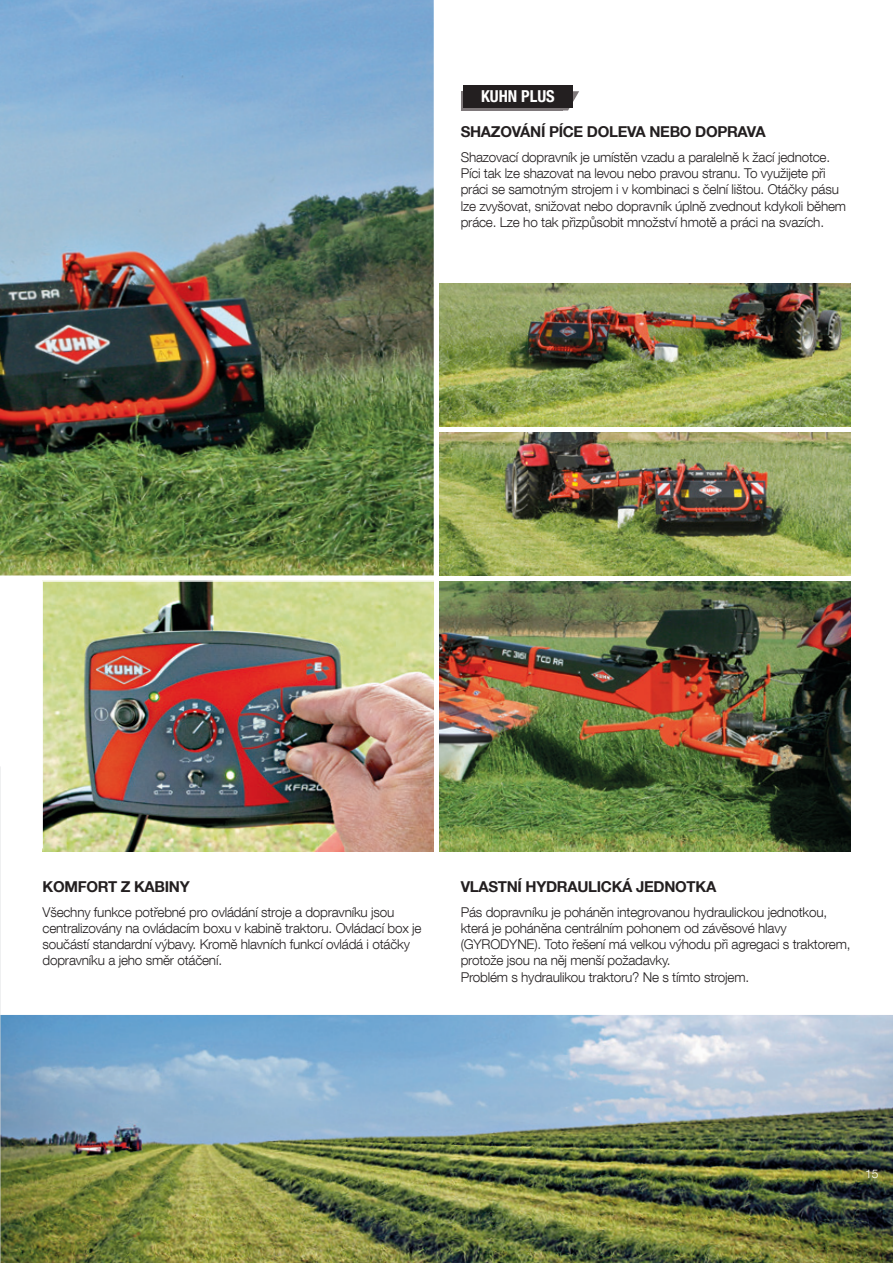
<style>
.page{position:relative;width:893px;height:1263px;background:#fff}
.page>*{position:absolute;margin:0;border:0;box-sizing:border-box;transform-origin:0 0}
.t1{font:700 condensed 16.5px "Helvetica Neue LT Com";color:#fff}
.t2{font:700 15px "Helvetica Neue LT Com";letter-spacing:-.02em;color:#231f20}
.t3{font:300 13.5px/16.2px "Helvetica Neue LT Com";letter-spacing:-.015em;color:#231f20}
.t4{font:300 12px "Helvetica Neue LT Com";color:#fff}
</style>
<div class="page">
<img style="left:0;top:0;width:434px;height:575px">
<img style="left:0;top:1015px;width:893px;height:248px">
<img style="left:43px;top:582px;width:391px;height:270px">
<img style="left:439px;top:582px;width:411px;height:270px">
<img style="left:439px;top:283px;width:411px;height:143px">
<img style="left:439px;top:432px;width:411px;height:143px">
<svg style="left:563px;top:91px;width:16px;height:20px"></svg>
<div style="left:461px;top:91px;width:102px;height:20px;background:#7e787a"></div>
<div style="left:463px;top:85px;width:110px;height:23px;background:#231f20"></div>
<p class="t1" style="left:481px;top:87px;width:75px">KUHN PLUS</p>
<p class="t2" style="left:461px;top:123px;width:306px">SHAZOVÁNÍ PÍCE DOLEVA NEBO DOPRAVA</p>
<p class="t3" style="left:461px;top:149px;width:387px">Shazovací dopravník je umístěn vzadu a paralelně k žací jednotce.<br>Píci tak lze shazovat na levou nebo pravou stranu. To využijete při práci se samotným strojem i v kombinaci s čelní lištou. Otáčky pásu lze zvyšovat, snižovat nebo dopravník úplně zvednout kdykoli během práce. Lze ho tak přizpůsobit množství hmotě a práci na svazích.</p>
<p class="t2" style="left:43px;top:877px;width:149px">KOMFORT Z KABINY</p>
<p class="t3" style="left:43px;top:903px;width:380px">Všechny funkce potřebné pro ovládání stroje a dopravníku jsou centralizovány na ovládacím boxu v kabině traktoru. Ovládací box je součástí standardní výbavy. Kromě hlavních funkcí ovládá i otáčky dopravníku a jeho směr otáčení.</p>
<p class="t2" style="left:461px;top:877px;width:257px">VLASTNÍ HYDRAULICKÁ JEDNOTKA</p>
<p class="t3" style="left:461px;top:903px;width:391px">Pás dopravníku je poháněn integrovanou hydraulickou jednotkou, která je poháněna centrálním pohonem od závěsové hlavy (GYRODYNE). Toto řešení má velkou výhodu při agregaci s traktorem, protože jsou na něj menší požadavky.<br>Problém s hydraulikou traktoru? Ne s tímto strojem.</p>
<p class="t4" style="left:865px;top:1166px;width:15px">15</p>
</div>
